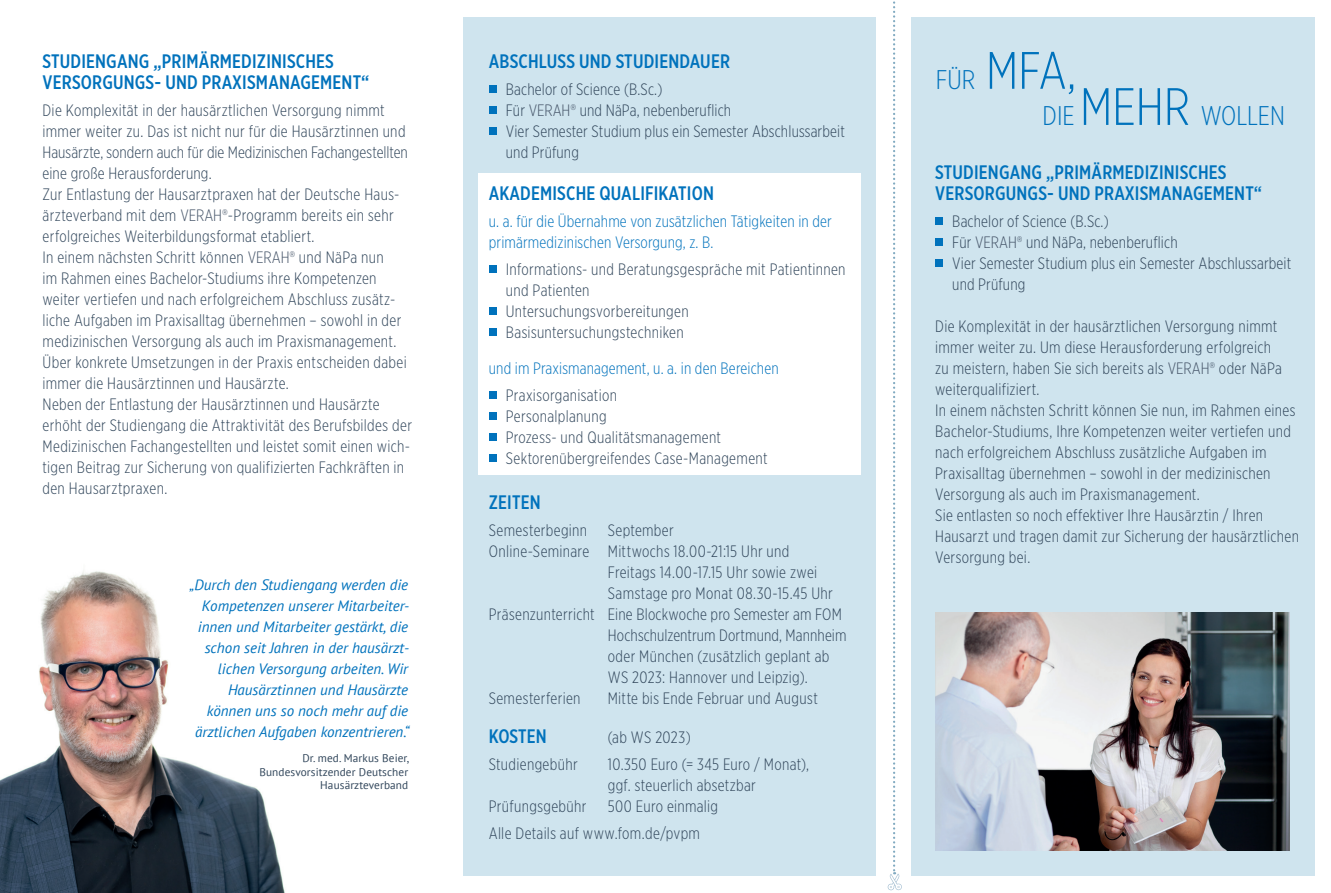
<style>
.page{position:relative;width:1331px;height:893px;background:#fff}
.page>*{position:absolute;margin:0;border:0;box-sizing:border-box;transform-origin:0 0}
.t1{font:300 52.5px "Gotham X Narrow";color:#0072bc}
.t2{font:300 27px "Gotham X Narrow";color:#0072bc}
.t3{font:500 19.5px/21px "Gotham X Narrow";letter-spacing:.01em;color:#0072bc}
.t4{font:300 16.5px/21px "Gotham X Narrow";letter-spacing:.02em;color:#30455a}
.t5{font:300 16.5px/21px "Gotham X Narrow";letter-spacing:.01em;color:#0072bc}
.t6{font:italic 15px/21px "PT Sans";color:#0072bc;text-align:right}
.t7{font:11.25px/13.5px "PT Sans";letter-spacing:.01em;color:#30455a;text-align:right}
.s1{color:#455468}
.s2{font-size:27px}
.s3{font-size:52.5px}
</style>
<div class="page">
<img style="left:0;top:571px;width:285px;height:322px">
<div style="left:463px;top:17px;width:413px;height:859px;background:#cfe4ee"></div>
<div style="left:478px;top:173px;width:383px;height:302px;background:#fff"></div>
<div style="left:489px;top:86px;width:7px;height:7px;background:#0072bc"></div>
<div style="left:489px;top:107px;width:7px;height:7px;background:#0072bc"></div>
<div style="left:489px;top:128px;width:7px;height:7px;background:#0072bc"></div>
<div style="left:489px;top:266px;width:7px;height:7px;background:#0072bc"></div>
<div style="left:489px;top:308px;width:7px;height:7px;background:#0072bc"></div>
<div style="left:489px;top:329px;width:7px;height:7px;background:#0072bc"></div>
<div style="left:489px;top:392px;width:7px;height:7px;background:#0072bc"></div>
<div style="left:489px;top:413px;width:7px;height:7px;background:#0072bc"></div>
<div style="left:489px;top:434px;width:7px;height:7px;background:#0072bc"></div>
<div style="left:489px;top:455px;width:7px;height:7px;background:#0072bc"></div>
<div style="left:911px;top:17px;width:404px;height:859px;background:#cfe4ee"></div>
<div style="left:935px;top:218px;width:8px;height:7px;background:#0072bc"></div>
<div style="left:935px;top:239px;width:8px;height:7px;background:#0072bc"></div>
<div style="left:935px;top:260px;width:8px;height:7px;background:#0072bc"></div>
<img style="left:936px;top:613px;width:354px;height:238px">
<svg style="left:887px;top:1px;width:15px;height:889px"></svg>
<p class="t3" style="left:43px;top:50px;width:328px">STUDIENGANG „PRIMÄRMEDIZINISCHES<br>VERSORGUNGS- UND PRAXISMANAGEMENT“</p>
<p class="t4" style="left:43px;top:99px;width:371px">Die Komplexität in der hausärztlichen Versorgung nimmt immer weiter zu. Das ist nicht nur für die Hausärztinnen und Hausärzte, sondern auch für die Medizinischen Fachangestellten eine große Herausforderung.<br>Zur Entlastung der Hausarztpraxen hat der Deutsche Haus&shy;ärzteverband mit dem <span class="s1">VERAH®</span>-Programm bereits ein sehr erfolgreiches Weiterbildungsformat etabliert.<br>In einem nächsten Schritt können <span class="s1">VERAH®</span> und NäPa nun<br>im Rahmen eines Bachelor-Studiums ihre Kompetenzen weiter vertiefen und nach erfolgreichem Abschluss zusätz&shy;liche Aufgaben im Praxisalltag übernehmen – sowohl in der medizinischen Versorgung als auch im Praxismanagement.<br>Über konkrete Umsetzungen in der Praxis entscheiden dabei immer die Hausärztinnen und Hausärzte.<br>Neben der Entlastung der Hausärztinnen und Hausärzte erhöht der Studiengang die Attraktivität des Berufsbildes der Medizinischen Fachangestellten und leistet somit einen wich&shy;tigen Beitrag zur Sicherung von qualifizierten Fachkräften in den Hausarztpraxen.</p>
<p class="t6" style="left:190px;top:573px;width:221px">„Durch den Studiengang werden die Kompetenzen unserer Mitarbeiter&shy;innen und Mitarbeiter gestärkt, die schon seit Jahren in der hausärzt&shy;lichen Versorgung arbeiten. Wir Hausärztinnen und Hausärzte können uns so noch mehr auf die ärztlichen Aufgaben konzentrieren.“</p>
<p class="t7" style="left:259px;top:751px;width:151px">Dr. med. Markus Beier,<br>Bundesvorsitzender Deutscher<br>Hausärzteverband</p>
<p class="t3" style="left:489px;top:50px;width:243px">ABSCHLUSS UND STUDIENDAUER</p>
<p class="t4" style="left:506px;top:78px;width:341px">Bachelor of Science (B.Sc.)<br>Für <span class="s1">VERAH®</span> und NäPa, nebenberuflich<br>Vier Semester Studium plus ein Semester Abschlussarbeit und Prüfung</p>
<p class="t3" style="left:489px;top:182px;width:227px">AKADEMISCHE QUALIFIKATION</p>
<p class="t5" style="left:489px;top:210px;width:345px">u. a. für die Übernahme von zusätzlichen Tätigkeiten in der primärmedizinischen Versorgung, z. B.</p>
<p class="t4" style="left:506px;top:258px;width:341px">Informations- und Beratungsgespräche mit Patientinnen und Patienten<br>Untersuchungsvorbereitungen Basisuntersuchungstechniken</p>
<p class="t5" style="left:489px;top:357px;width:291px">und im Praxismanagement, u. a. in den Bereichen</p>
<p class="t4" style="left:506px;top:384px;width:263px">Praxisorganisation<br>Personalplanung<br>Prozess- und Qualitätsmanagement<br>Sektorenübergreifendes Case-Management</p>
<p class="t3" style="left:489px;top:491px;width:53px">ZEITEN</p>
<p class="t4" style="left:489px;top:519px;width:100px">Semesterbeginn</p>
<p class="t4" style="left:608px;top:519px;width:67px">September</p>
<p class="t4" style="left:489px;top:540px;width:302px">Online-Seminare Mittwochs 18.00-21:15 Uhr und</p>
<p class="t4" style="left:608px;top:561px;width:211px">Freitags 14.00-17.15 Uhr sowie zwei</p>
<p class="t4" style="left:608px;top:582px;width:227px">Samstage pro Monat 08.30-15.45 Uhr</p>
<p class="t4" style="left:489px;top:603px;width:355px">Präsenzunterricht Eine Blockwoche pro Semester am FOM</p>
<p class="t4" style="left:608px;top:624px;width:240px">Hochschulzentrum Dortmund, Mannheim</p>
<p class="t4" style="left:608px;top:645px;width:223px">oder München (zusätzlich geplant ab</p>
<p class="t4" style="left:608px;top:666px;width:202px">WS 2023: Hannover und Leipzig).</p>
<p class="t4" style="left:489px;top:687px;width:93px">Semesterferien</p>
<p class="t4" style="left:608px;top:687px;width:212px">Mitte bis Ende Februar und August</p>
<p class="t3" style="left:489px;top:725px;width:60px">KOSTEN</p>
<p class="t4" style="left:608px;top:726px;width:84px">(ab WS 2023)</p>
<p class="t4" style="left:489px;top:753px;width:90px">Studiengebühr</p>
<p class="t4" style="left:608px;top:753px;width:203px">10.350 Euro (= 345 Euro / Monat), ggf. steuerlich absetzbar</p>
<p class="t4" style="left:489px;top:795px;width:99px">Prüfungsgebühr</p>
<p class="t4" style="left:489px;top:792px;width:231px;line-height:27px;text-indent:119px">500 Euro einmalig<br>Alle Details auf www.fom.de/pvpm</p>
<h1 class="t1" style="left:936px;top:39px;width:142px"><span class="s2">FÜR</span> MFA,</h1>
<h2 class="t2" style="left:1042px;top:100px;width:244px">DIE <span class="s3">MEHR</span> WOLLEN</h2>
<p class="t3" style="left:935px;top:161px;width:328px">STUDIENGANG „PRIMÄRMEDIZINISCHES<br>VERSORGUNGS- UND PRAXISMANAGEMENT“</p>
<p class="t4" style="left:952px;top:210px;width:341px">Bachelor of Science (B.Sc.)<br>Für <span class="s1">VERAH®</span> und NäPa, nebenberuflich<br>Vier Semester Studium plus ein Semester Abschlussarbeit und Prüfung</p>
<p class="t4" style="left:935px;top:316px;width:365px">Die Komplexität in der hausärztlichen Versorgung nimmt immer weiter zu. Um diese Herausforderung erfolgreich<br>zu meistern, haben Sie sich bereits als <span class="s1">VERAH®</span> oder NäPa weiterqualifiziert.<br>In einem nächsten Schritt können Sie nun, im Rahmen eines Bachelor-Studiums, Ihre Kompetenzen weiter vertiefen und nach erfolgreichem Abschluss zusätzliche Aufgaben im Praxisalltag übernehmen – sowohl in der medizinischen Versorgung als auch im Praxismanagement.<br>Sie entlasten so noch effektiver Ihre Hausärztin / Ihren Hausarzt und tragen damit zur Sicherung der hausärztlichen Versorgung bei.</p>
</div>
